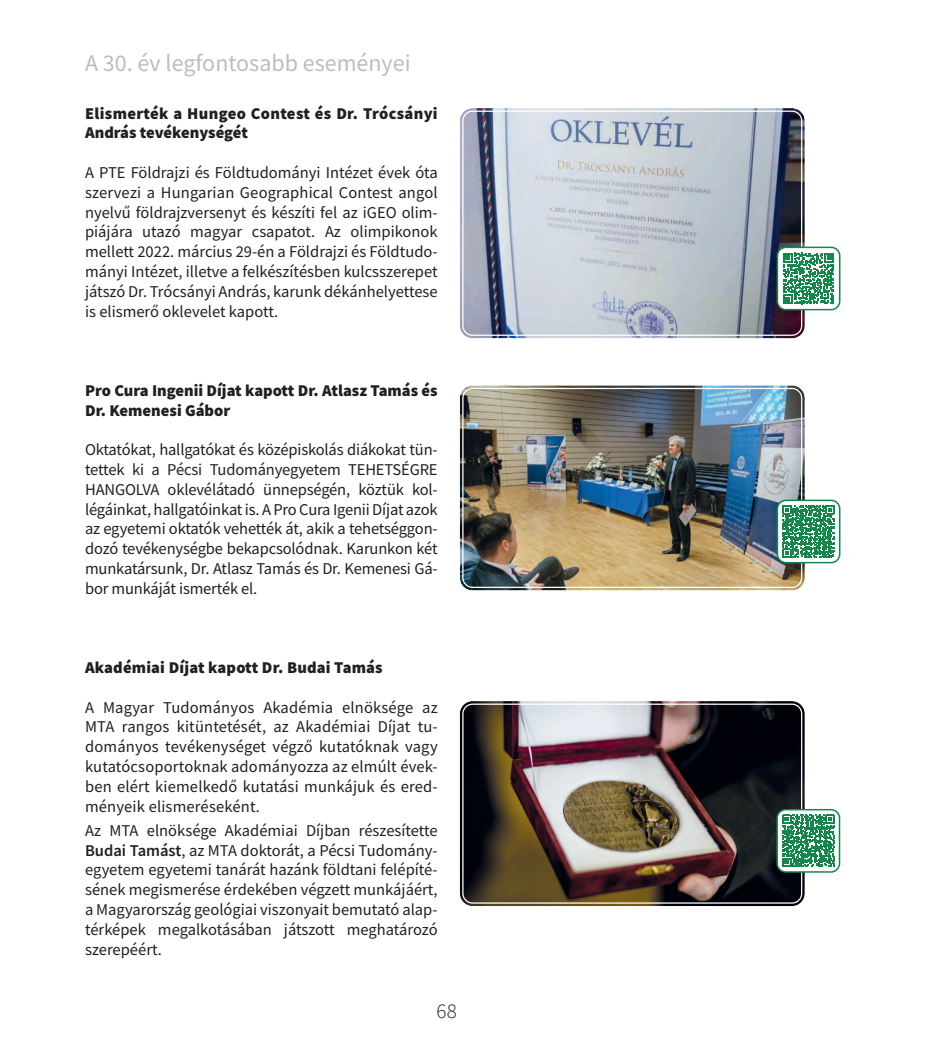
<style>
.page{position:relative;width:936px;height:1063px;background:#fff}
.page>*{position:absolute;margin:0;border:0;box-sizing:border-box;transform-origin:0 0}
.t1{font:24px "Source Sans Pro";color:#bcbdc0}
.t2{font:300 21px "Source Sans Pro";color:#231f20}
.t3{font:16.5px/19.8px "Source Sans Pro";color:#231f20;text-align:justify}
.t4{font:900 16.5px/19.8px "Source Sans Pro";color:#231f20}
.t5{font:900 16.5px/19.8px "Source Sans Pro";letter-spacing:.02em;color:#231f20}
.s1{font-weight:600}
</style>
<div class="page">
<img style="left:461px;top:109px;width:342px;height:228px">
<div style="left:456px;top:104px;width:352px;height:238px;border:4px solid #fff;border-radius:15px"></div>
<div style="left:462px;top:111px;width:340px;height:225px;border:1px solid #fff;border-radius:10px"></div>
<img style="left:461px;top:387px;width:342px;height:202px">
<div style="left:456px;top:382px;width:352px;height:212px;border:4px solid #fff;border-radius:15px"></div>
<div style="left:462px;top:388px;width:340px;height:200px;border:1px solid #fff;border-radius:10px"></div>
<img style="left:461px;top:702px;width:342px;height:203px">
<div style="left:456px;top:697px;width:352px;height:213px;border:4px solid #fff;border-radius:15px"></div>
<div style="left:462px;top:704px;width:340px;height:200px;border:1px solid #fff;border-radius:10px"></div>
<div style="left:777px;top:247px;width:62px;height:63px;background:#fff;border-radius:9px"></div>
<svg style="left:783px;top:253px;width:51px;height:51px"></svg>
<div style="left:776px;top:247px;width:64px;height:63px;border:2px solid #14884b;border-radius:9px"></div>
<div style="left:777px;top:500px;width:62px;height:63px;background:#fff;border-radius:9px"></div>
<svg style="left:782px;top:505px;width:52px;height:53px"></svg>
<div style="left:776px;top:500px;width:64px;height:63px;border:2px solid #14884b;border-radius:9px"></div>
<div style="left:777px;top:810px;width:62px;height:62px;background:#fff;border-radius:9px"></div>
<svg style="left:782px;top:815px;width:52px;height:52px"></svg>
<div style="left:776px;top:809px;width:64px;height:64px;border:2px solid #14884b;border-radius:9px"></div>
<h1 class="t1" style="left:85px;top:48px;width:327px">A 30. év legfontosabb eseményei</h1>
<p class="t5" style="left:85px;top:103px;width:354px">Elismerték a Hungeo Contest és Dr. Trócsányi<br>András tevékenységét</p>
<p class="t3" style="left:85px;top:163px;width:354px">A PTE Földrajzi és Földtudományi Intézet évek óta szervezi a Hungarian Geographical Contest angol nyelvű földrajzversenyt és készíti fel az iGEO olim&shy;piájára utazó magyar csapatot. Az olimpikonok mellett 2022. március 29-én a Földrajzi és Földtudo&shy;mányi Intézet, illetve a felkészítésben kulcsszerepet játszó Dr. Trócsányi András, karunk dékánhelyettese is elismerő oklevelet kapott.</p>
<p class="t4" style="left:85px;top:380px;width:354px">Pro Cura Ingenii Díjat kapott Dr. Atlasz Tamás és<br>Dr. Kemenesi Gábor</p>
<p class="t3" style="left:85px;top:440px;width:354px">Oktatókat, hallgatókat és középiskolás diákokat tün&shy;tettek ki a Pécsi Tudományegyetem TEHETSÉGRE HANGOLVA oklevélátadó ünnepségén, köztük kol&shy;légáinkat, hallgatóinkat is. A Pro Cura Igenii Díjat azok az egyetemi oktatók vehették át, akik a tehetséggon&shy;dozó tevékenységbe bekapcsolódnak. Karunkon két munkatársunk, Dr. Atlasz Tamás és Dr. Kemenesi Gá&shy;bor munkáját ismerték el.</p>
<p class="t4" style="left:85px;top:657px;width:299px">Akadémiai Díjat kapott Dr. Budai Tamás</p>
<p class="t3" style="left:85px;top:697px;width:354px">A Magyar Tudományos Akadémia elnöksége az MTA rangos kitüntetését, az Akadémiai Díjat tu&shy;dományos tevékenységet végző kutatóknak vagy kutatócsoportoknak adományozza az elmúlt évek&shy;ben elért kiemelkedő kutatási munkájuk és ered&shy;ményeik elismeréseként.</p>
<p class="t3" style="left:85px;top:820px;width:354px">Az MTA elnöksége Akadémiai Díjban részesítette <span class="s1">Budai Tamást</span>, az MTA doktorát, a Pécsi Tudomány&shy;egyetem egyetemi tanárát hazánk földtani felépíté&shy;sének megismerése érdekében végzett munkájáért, a Magyarország geológiai viszonyait bemutató alap&shy;térképek megalkotásában játszott meghatározó szerepéért.</p>
<p class="t2" style="left:436px;top:998px;width:22px">68</p>
</div>
